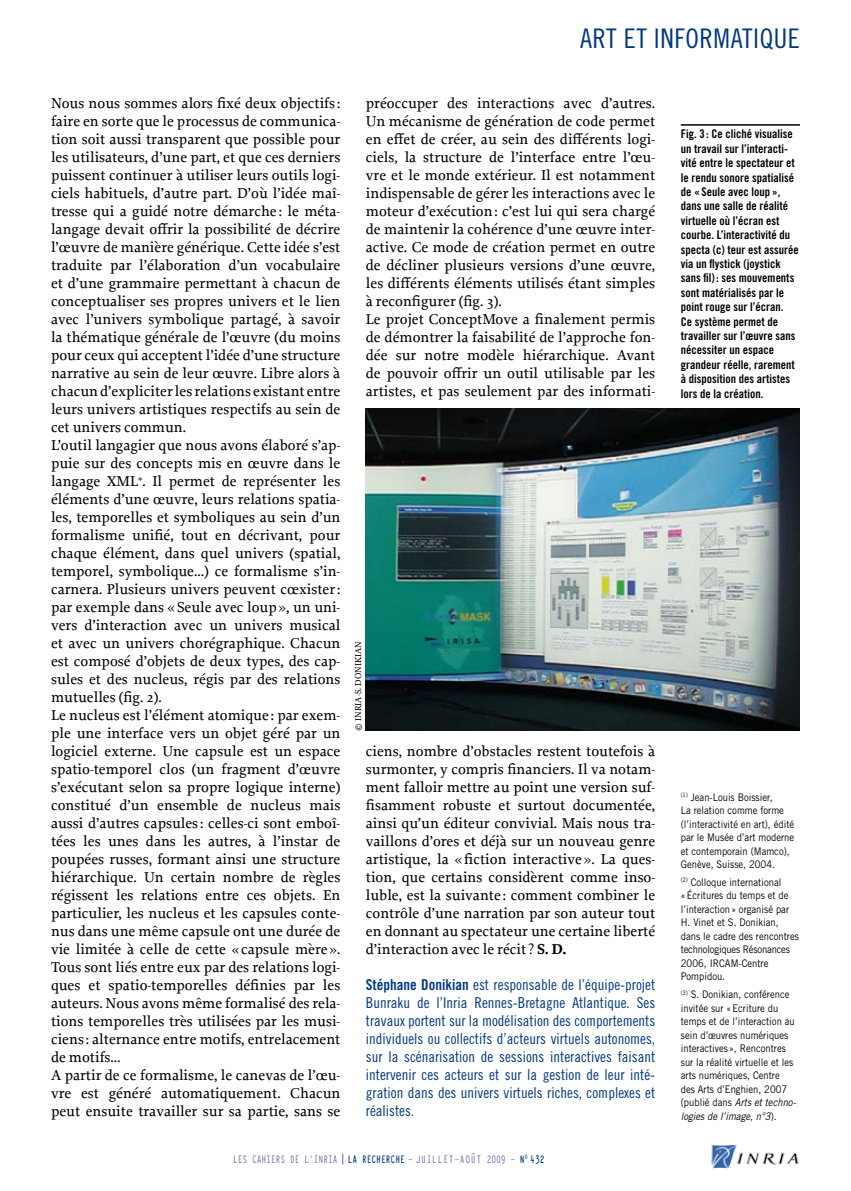
<style>
.page{position:relative;width:851px;height:1191px;background:#fff}
.page>*{position:absolute;margin:0;border:0;box-sizing:border-box;transform-origin:0 0}
.t1{font:27px "Trade Gothic Cond Eighteen";letter-spacing:.02em;color:#003882}
.t2{font:15px/18px "Proforma";color:#000}
.t3{font:15px/18px "Trade Gothic Cond Eighteen";color:#003882;text-align:justify}
.t4{font:12px/14.4px "Trade Gothic Bold Cond Twenty";color:#000}
.t5{font:12px "Typewriter Condensed";letter-spacing:.06em;color:#63659f;scale:.9 1}
.t6{font:12px "Typewriter Condensed";letter-spacing:-.01em;color:#63659f;scale:.9 1}
.t7{font:10.5px/13.5px "Trade Gothic";color:#000;scale:.9 1}
.t8{font:9px "Proforma";color:#000}
.s1{font-weight:700}
.s2{font-family:"Trade Gothic Bold Cond Twenty"}
.s3{font-weight:700;color:#003882}
.s4{font-style:italic}
</style>
<div class="page">
<img style="left:711px;top:1145px;width:88px;height:23px">
<img style="left:366px;top:408px;width:433px;height:322px">
<hr style="left:680px;top:124px;width:119px;height:2px;background:#000">
<h1 class="t1" style="left:580px;top:23px;width:221px">ART ET INFORMATIQUE</h1>
<p class="t2" style="left:51px;top:94px;width:291px">Nous nous sommes alors fixé deux objectifs: faire en sorte que le processus de communica&shy;tion soit aussi transparent que possible pour les utilisateurs, d’une part, et que ces derniers puissent continuer à utiliser leurs outils logi&shy;ciels habituels, d’autre part. D’où l’idée maî&shy;tresse qui a guidé notre démarche : le méta&shy;langage devait offrir la possibilité de décrire l’œuvre de manière générique. Cette idée s’est traduite par l’élaboration d’un vocabulaire et d’une grammaire permettant à chacun de conceptualiser ses propres univers et le lien avec l’univers symbolique partagé, à savoir la thématique générale de l’œuvre (du moins pour ceux qui acceptent l’idée d’une structure narrative au sein de leur œuvre. Libre alors à chacun d’expliciter les relations existant entre leurs univers artistiques respectifs au sein de cet univers commun.<br>L’outil langagier que nous avons élaboré s’ap&shy;puie sur des concepts mis en œuvre dans le langage XML<sup>*</sup>. Il permet de représenter les éléments d’une œuvre, leurs relations spatia&shy;les, temporelles et symboliques au sein d’un formalisme unifié, tout en décrivant, pour chaque élément, dans quel univers (spatial, temporel, symbolique…) ce formalisme s’in&shy;carnera. Plusieurs univers peuvent cœxister: par exemple dans «Seule avec loup», un uni&shy;vers d’interaction avec un univers musical et avec un univers chorégraphique. Chacun est composé d’objets de deux types, des cap&shy;sules et des nucleus, régis par des relations mutuelles (fig. 2).<br>Le nucleus est l’élément atomique : par exem&shy;ple une interface vers un objet géré par un logiciel externe. Une capsule est un espace spatio-temporel clos (un fragment d’œuvre s’exécutant selon sa propre logique interne) constitué d’un ensemble de nucleus mais aussi d’autres capsules: celles-ci sont emboî&shy;tées les unes dans les autres, à l’instar de poupées russes, formant ainsi une structure hiérarchique. Un certain nombre de règles régissent les relations entre ces objets. En particulier, les nucleus et les capsules conte&shy;nus dans une même capsule ont une durée de vie limitée à celle de cette «capsule mère».<br>Tous sont liés entre eux par des relations logi&shy;ques et spatio-temporelles définies par les auteurs. Nous avons même formalisé des rela&shy;tions temporelles très utilisées par les musi&shy;ciens: alternance entre motifs, entrelacement de motifs…<br>A partir de ce formalisme, le canevas de l’œu&shy;vre est généré automatiquement. Chacun peut ensuite travailler sur sa partie, sans se</p>
<p class="t2" style="left:366px;top:94px;width:291px">préoccuper des interactions avec d’autres.<br>Un mécanisme de génération de code permet en effet de créer, au sein des différents logi&shy;ciels, la structure de l’interface entre l’œu&shy;vre et le monde extérieur. Il est notamment indispensable de gérer les interactions avec le moteur d’exécution: c’est lui qui sera chargé de maintenir la cohérence d’une œuvre inter&shy;active. Ce mode de création permet en outre de décliner plusieurs versions d’une œuvre, les différents éléments utilisés étant simples à reconfigurer (fig. 3).<br>Le projet ConceptMove a finalement permis de démontrer la faisabilité de l’approche fon&shy;dée sur notre modèle hiérarchique. Avant de pouvoir offrir un outil utilisable par les artistes, et pas seulement par des informati-</p>
<p class="t8" style="left:353px;top:730px;width:90px;rotate:-90deg">© Inria-S. Donikian</p>
<p class="t2" style="left:366px;top:742px;width:291px;text-align:justify">ciens, nombre d’obstacles restent toutefois à surmonter, y compris financiers. Il va notam&shy;ment falloir mettre au point une version suf&shy;fisamment robuste et surtout documentée, ainsi qu’un éditeur convivial. Mais nous tra&shy;vaillons d’ores et déjà sur un nouveau genre artistique, la «fiction interactive ». La ques&shy;tion, que certains considèrent comme inso&shy;luble, est la suivante : comment combiner le contrôle d’une narration par son auteur tout en donnant au spectateur une certaine liberté d’interaction avec le récit ? <span class="s1">S. D.</span></p>
<p class="t3" style="left:366px;top:975px;width:291px"><span class="s2">Stéphane Donikian</span> est responsable de l’équipe-projet Bunraku de l’Inria Rennes-Bretagne Atlantique. Ses travaux portent sur la modélisation des comportements individuels ou collectifs d’acteurs virtuels autonomes, sur la scénarisation de sessions interactives faisant intervenir ces acteurs et sur la gestion de leur inté&shy;gration dans des univers virtuels riches, complexes et réalistes.</p>
<p class="t6" style="left:233px;top:1150px;width:106px">LES CAHIERS DE L ’INRIA</p>
<p class="t5" style="left:348px;top:1150px;width:220px"><span class="s3">LA RECHERCHE</span> - JUILL ET-AOÛT 2009 - <span class="s3">N</span><sup>0</sup> <span class="s3">432</span></p>
<p class="t4" style="left:680px;top:127px;width:119px">Fig. 3 : Ce cliché visualise un travail sur l’interacti&shy;vité entre le spectateur et le rendu sonore spatialisé de « Seule avec loup», dans une salle de réalité virtuelle où l’écran est courbe. L’interactivité du specta (c) teur est assurée via un flystick (joystick sans fil): ses mouvements sont matérialisés par le point rouge sur l’écran.<br>Ce système permet de travailler sur l’œuvre sans nécessiter un espace grandeur réelle, rarement à disposition des artistes lors de la création.</p>
<p class="t7" style="left:680px;top:790px;width:127px"><sup>(1)</sup> Jean-Louis Boissier,<br>La relation comme forme (l’interactivité en art), édité par le Musée d’art moderne et contemporain (Mamco),<br>Genève, Suisse, 2004.</p>
<p class="t7" style="left:680px;top:875px;width:133px"><sup>(2)</sup> Colloque international «Écritures du temps et de l’interaction» organisé par<br>H. Vinet et S. Donikian, dans le cadre des rencontres technologiques Résonances<br>2006, IRCAM-Centre<br>Pompidou.</p>
<p class="t7" style="left:680px;top:987px;width:129px"><sup>(3)</sup> S. Donikian, conférence invitée sur «Ecriture du temps et de l’interaction au sein d’œuvres numériques interactives», Rencontres sur la réalité virtuelle et les arts numériques, Centre des Arts d’Enghien, 2007 (publié dans <span class="s4">Arts et techno&shy;logies de l’image, n°3</span>).</p>
</div>
